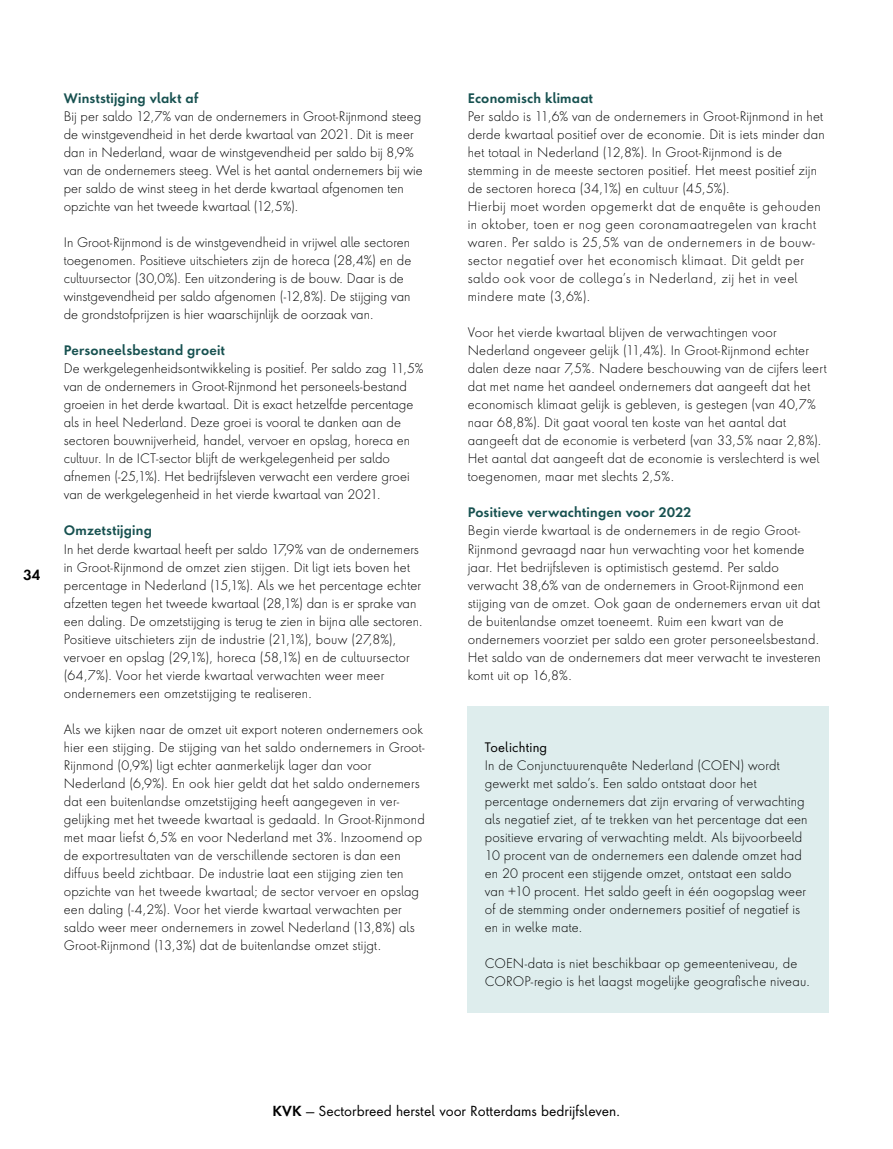
<style>
.page{position:relative;width:893px;height:1149px;background:#fff}
.page>*{position:absolute;margin:0;border:0;box-sizing:border-box;transform-origin:0 0}
.t1{font:13.5px "Futura Next";color:#000}
.t2{font:600 13.5px "Futura Next";color:#000}
.BODY_TEKST{font:300 12.75px/18px "Futura Next";letter-spacing:.01em;color:#000}
.BODY_TEKST-2{font:300 12.75px/18px "Futura Next";letter-spacing:.035em;color:#000}
.BODY_TEKST-3{font:600 12.75px "Futura Next";letter-spacing:.02em;color:#175150}
.BODY_TEKST-4{font:12.75px "Futura Next";letter-spacing:.015em;color:#000}
.s1{font-weight:600}
</style>
<div class="page">
<hr style="left:892px;top:0;width:1px;height:1148px;background:#175150">
<div style="left:468px;top:706px;width:361px;height:306px;background:#deeded"></div>
<p class="t2" style="left:24px;top:565px;width:18px">34</p>
<p class="BODY_TEKST-3" style="left:64px;top:90px;width:136px">Winststijging vlakt af</p>
<p class="BODY_TEKST" style="left:64px;top:108px;width:361px">Bij per saldo 12,7% van de ondernemers in Groot-Rijnmond steeg de winstgevendheid in het derde kwartaal van 2021. Dit is meer dan in Nederland, waar de winstgevendheid per saldo bij 8,9% van de ondernemers steeg. Wel is het aantal ondernemers bij wie per saldo de winst steeg in het derde kwartaal afgenomen ten opzichte van het tweede kwartaal (12,5%).</p>
<p class="BODY_TEKST" style="left:64px;top:234px;width:349px">In Groot-Rijnmond is de winstgevendheid in vrijwel alle sectoren toegenomen. Positieve uitschieters zijn de horeca (28,4%) en de cultuursector (30,0%). Een uitzondering is de bouw. Daar is de winstgevendheid per saldo afgenomen (-12,8%). De stijging van de grondstofprijzen is hier waarschijnlijk de oorzaak van.</p>
<p class="BODY_TEKST-3" style="left:64px;top:342px;width:163px">Personeelsbestand groeit</p>
<p class="BODY_TEKST" style="left:64px;top:360px;width:361px">De werkgelegenheidsontwikkeling is positief. Per saldo zag 11,5% van de ondernemers in Groot-Rijnmond het personeels-bestand groeien in het derde kwartaal. Dit is exact hetzelfde percentage als in heel Nederland. Deze groei is vooral te danken aan de sectoren bouwnijverheid, handel, vervoer en opslag, horeca en cultuur. In de ICT-sector blijft de werkgelegenheid per saldo afnemen (-25,1%). Het bedrijfsleven verwacht een verdere groei van de werkgelegenheid in het vierde kwartaal van 2021.</p>
<p class="BODY_TEKST-3" style="left:64px;top:522px;width:90px">Omzetstijging</p>
<p class="BODY_TEKST" style="left:64px;top:540px;width:361px">In het derde kwartaal heeft per saldo 17,9% van de ondernemers in Groot-Rijnmond de omzet zien stijgen. Dit ligt iets boven het percentage in Nederland (15,1%). Als we het percentage echter afzetten tegen het tweede kwartaal (28,1%) dan is er sprake van een daling. De omzetstijging is terug te zien in bijna alle sectoren.<br>Positieve uitschieters zijn de industrie (21,1%), bouw (27,8%), vervoer en opslag (29,1%), horeca (58,1%) en de cultuursector (64,7%). Voor het vierde kwartaal verwachten weer meer ondernemers een omzetstijging te realiseren.</p>
<p class="BODY_TEKST" style="left:64px;top:720px;width:362px">Als we kijken naar de omzet uit export noteren ondernemers ook hier een stijging. De stijging van het saldo ondernemers in Groot-Rijnmond (0,9%) ligt echter aanmerkelijk lager dan voor Nederland (6,9%). En ook hier geldt dat het saldo ondernemers dat een buitenlandse omzetstijging heeft aangegeven in ver-</p>
<p class="BODY_TEKST" style="left:64px;top:810px;width:362px">gelijking met het tweede kwartaal is gedaald. In Groot-Rijnmond met maar liefst 6,5% en voor Nederland met 3%. Inzoomend op de exportresultaten van de verschillende sectoren is dan een diffuus beeld zichtbaar. De industrie laat een stijging zien ten opzichte van het tweede kwartaal; de sector vervoer en opslag een daling (-4,2%). Voor het vierde kwartaal verwachten per saldo weer meer ondernemers in zowel Nederland (13,8%) als Groot-Rijnmond (13,3%) dat de buitenlandse omzet stijgt.</p>
<p class="BODY_TEKST-3" style="left:468px;top:90px;width:127px">Economisch klimaat</p>
<p class="BODY_TEKST" style="left:468px;top:108px;width:358px">Per saldo is 11,6% van de ondernemers in Groot-Rijnmond in het derde kwartaal positief over de economie. Dit is iets minder dan het totaal in Nederland (12,8%). In Groot-Rijnmond is de stemming in de meeste sectoren positief. Het meest positief zijn de sectoren horeca (34,1%) en cultuur (45,5%).</p>
<p class="BODY_TEKST-2" style="left:468px;top:198px;width:355px">Hierbij moet worden opgemerkt dat de enquête is gehouden in oktober, toen er nog geen coronamaatregelen van kracht waren. Per saldo is 25,5% van de ondernemers in de bouw&shy;sector negatief over het economisch klimaat. Dit geldt per saldo ook voor de collega’s in Nederland, zij het in veel mindere mate (3,6%).</p>
<p class="BODY_TEKST" style="left:468px;top:324px;width:360px">Voor het vierde kwartaal blijven de verwachtingen voor Nederland ongeveer gelijk (11,4%). In Groot-Rijnmond echter dalen deze naar 7,5%. Nadere beschouwing van de cijfers leert dat met name het aandeel ondernemers dat aangeeft dat het economisch klimaat gelijk is gebleven, is gestegen (van 40,7% naar 68,8%). Dit gaat vooral ten koste van het aantal dat aangeeft dat de economie is verbeterd (van 33,5% naar 2,8%).<br>Het aantal dat aangeeft dat de economie is verslechterd is wel toegenomen, maar met slechts 2,5%.</p>
<p class="BODY_TEKST-3" style="left:468px;top:504px;width:225px">Positieve verwachtingen voor 2022</p>
<p class="BODY_TEKST" style="left:468px;top:522px;width:355px">Begin vierde kwartaal is de ondernemers in de regio Groot-Rijnmond gevraagd naar hun verwachting voor het komende jaar. Het bedrijfsleven is optimistisch gestemd. Per saldo verwacht 38,6% van de ondernemers in Groot-Rijnmond een stijging van de omzet. Ook gaan de ondernemers ervan uit dat de buitenlandse omzet toeneemt. Ruim een kwart van de ondernemers voorziet per saldo een groter personeelsbestand.<br>Het saldo van de ondernemers dat meer verwacht te investeren komt uit op 16,8%.</p>
<p class="BODY_TEKST-4" style="left:485px;top:737px;width:64px">Toelichting</p>
<p class="BODY_TEKST" style="left:485px;top:756px;width:324px">In de Conjunctuurenquête Nederland (COEN) wordt gewerkt met saldo’s. Een saldo ontstaat door het percentage ondernemers dat zijn ervaring of verwachting als negatief ziet, af te trekken van het percentage dat een positieve ervaring of verwachting meldt. Als bijvoorbeeld 10 procent van de ondernemers een dalende omzet had en 20 procent een stijgende omzet, ontstaat een saldo van +10 procent. Het saldo geeft in één oogopslag weer of de stemming onder ondernemers positief of negatief is en in welke mate.</p>
<p class="BODY_TEKST" style="left:485px;top:954px;width:327px">COEN-data is niet beschikbaar op gemeenteniveau, de<br>COROP-regio is het laagst mogelijke geografische niveau.</p>
<p class="t1" style="left:273px;top:1100px;width:349px"><span class="s1">KVK</span> — Sectorbreed herstel voor Rotterdams bedrijfsleven.</p>
</div>
